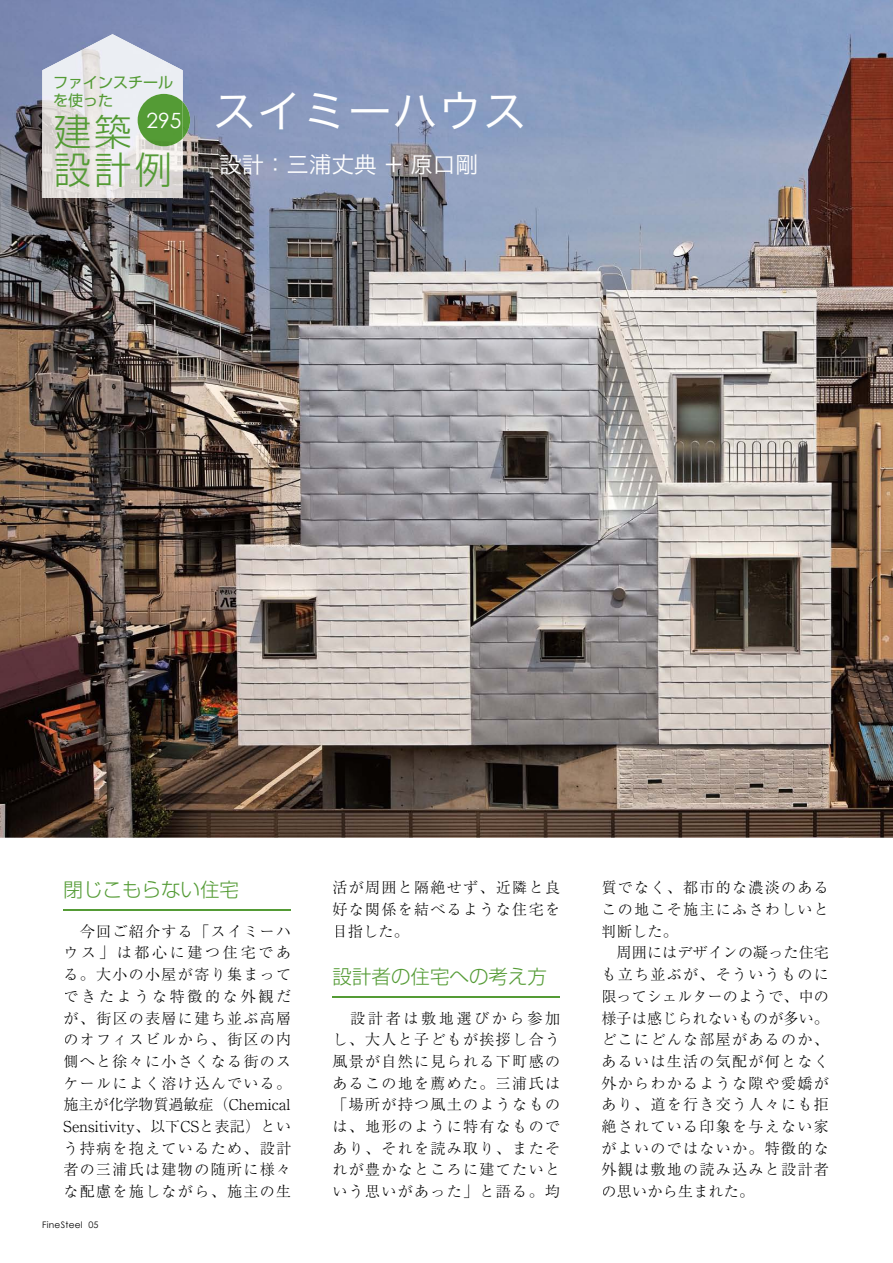
<style>
.page{position:relative;width:893px;height:1263px;background:#fff}
.page>*{position:absolute;margin:0;border:0;box-sizing:border-box;transform-origin:0 0}
.t1{font:45px "Hira Kaku Pro W3 90 pv RKSJ H";color:#fff}
.t2{font:37.5px/38.2px "Shin Go Pro Light 90 pv RKSJ H";color:#549b35}
.t3{font:22.5px "Hira Kaku Pro W3 90 pv RKSJ H";color:#fff}
.t4{font:21px "Century Gothic";color:#fff}
.t5{font:19.5px "Shin Go Pro Light 90 pv RKSJ H";color:#549b35}
.t6{font:15px/21.8px "Ryumin Pro Light 90 pv RKSJ H";letter-spacing:.09em;color:#000;text-align:justify}
.t7{font:15px/17.9px "Shin Go Pro Regular 90 pv RKSJ H";color:#549b35}
.t8{font:9px "Century Gothic";letter-spacing:.025em;color:#000}
</style>
<div class="page">
<img style="left:0;top:0;width:892px;height:838px">
<hr style="left:64px;top:909px;width:227px;height:2px;background:#549b35">
<hr style="left:332px;top:996px;width:228px;height:2px;background:#549b35">
<img style="left:138px;top:94px;width:45px;height:52px">
<img style="left:183px;top:102px;width:7px;height:36px">
<p class="t7" style="left:53px;top:75px;width:122px">ファインスチールを使った</p>
<h2 class="t2" style="left:54px;top:118px;width:120px">建築設計例</h2>
<h3 class="t4" style="left:146px;top:107px;width:36px">295</h3>
<h1 class="t1" style="left:212px;top:94px;width:316px">スイミーハウス</h1>
<h3 class="t3" style="left:219px;top:156px;width:260px">設計：三浦丈典＋原口剛</h3>
<h3 class="t5" style="left:64px;top:882px;width:177px">閉じこもらない住宅</h3>
<p class="t6" style="left:64px;top:922px;width:229px;text-indent:16px">今回ご紹介する「スイミーハウス」は都心に建つ住宅である。大小の小屋が寄り集まってできたような特徴的な外観だが、街区の表層に建ち並ぶ高層のオフィスビルから、街区の内側へと徐々に小さくなる街のスケールによく溶け込んでいる。施主が化学物質過敏症（Chemical Sensitivity、以下CSと表記）という持病を抱えているため、設計者の三浦氏は建物の随所に様々な配慮を施しながら、施主の生</p>
<p class="t8" style="left:42px;top:1218px;width:58px">FineSteel 05</p>
<p class="t6" style="left:332px;top:879px;width:229px">活が周囲と隔絶せず、近隣と良好な関係を結べるような住宅を目指した。</p>
<h3 class="t5" style="left:332px;top:970px;width:216px">設計者の住宅への考え方</h3>
<p class="t6" style="left:332px;top:1009px;width:229px;text-indent:18px">設計者は敷地選びから参加し、大人と子どもが挨拶し合う風景が自然に見られる下町感のあるこの地を薦めた。三浦氏は「場所が持つ風土のようなものは、地形のように特有なものであり、それを読み取り、またそれが豊かなところに建てたいという思いがあった」と語る。均</p>
<p class="t6" style="left:601px;top:879px;width:229px;text-align:left">質でなく、都市的な濃淡のあるこの地こそ施主にふさわしいと判断した。<br>　周囲にはデザインの凝った住宅も立ち並ぶが、そういうものに限ってシェルターのようで、中の様子は感じられないものが多い。どこにどんな部屋があるのか、あるいは生活の気配が何となく外からわかるような隙や愛嬌があり、道を行き交う人々にも拒絶されている印象を与えない家がよいのではないか。特徴的な外観は敷地の読み込みと設計者の思いから生まれた。</p>
</div>
